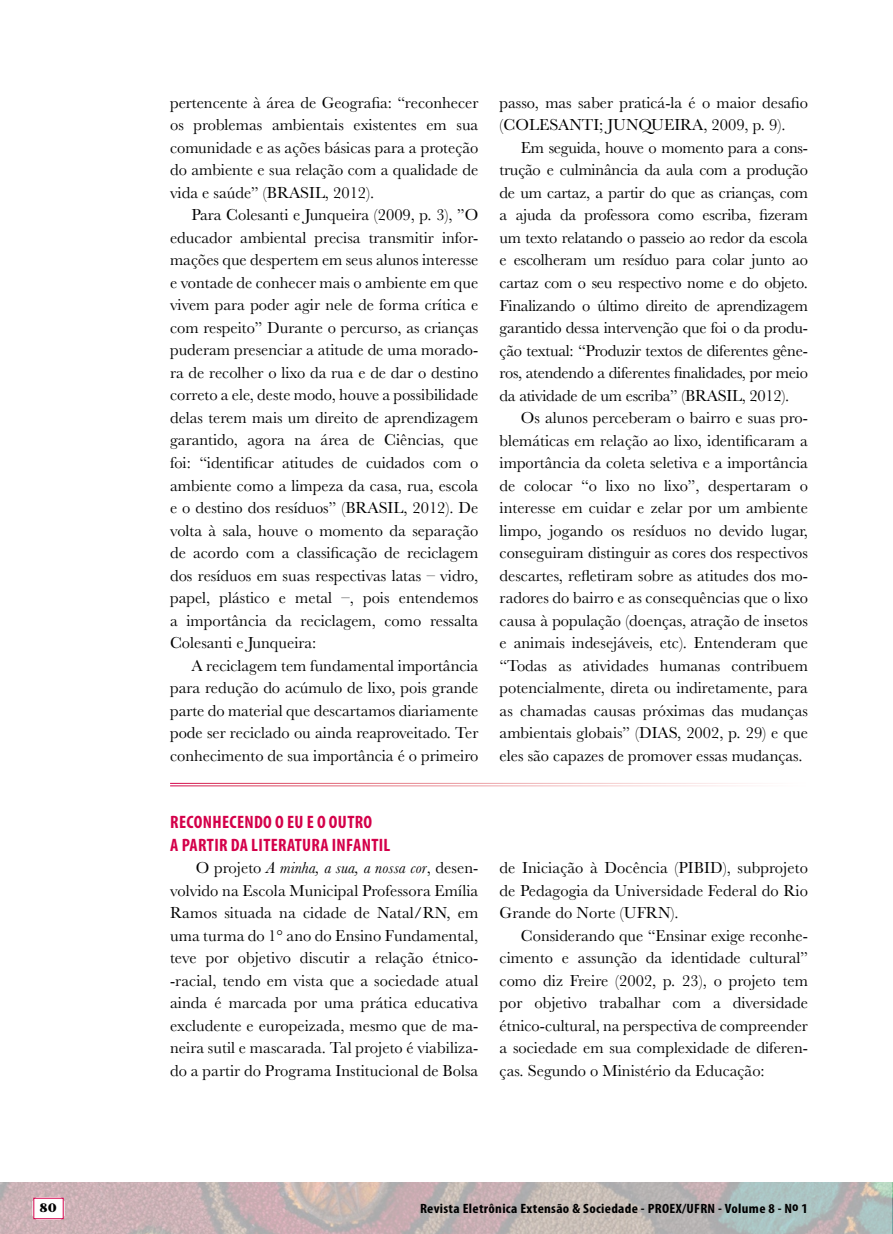
<style>
.page{position:relative;width:893px;height:1234px;background:#fff}
.page>*{position:absolute;margin:0;border:0;box-sizing:border-box;transform-origin:0 0}
.t1{font:700 condensed 18px/22.5px "Myriad Pro";letter-spacing:.02em;color:#d4004a}
.t2{font:16.5px/22.5px "Baskerville";color:#000;text-align:justify}
.t3{font:700 condensed 13.5px "Myriad Pro";letter-spacing:.02em;color:#000;scale:1.1 1}
.t4{font:12px "Escafina Low";color:#000;scale:1.1 1}
.s1{font-style:italic}
</style>
<div class="page">
<img style="left:0;top:1182px;width:893px;height:51px">
<svg style="left:32px;top:1196px;width:33px;height:23px"></svg>
<div style="left:33px;top:1197px;width:31px;height:21px;background:#fff"></div>
<p class="t2" style="left:170px;top:91px;width:310px">pertencente à área de Geografia: “reconhecer os problemas ambientais existentes em sua comunidade e as ações básicas para a proteção do ambiente e sua relação com a qualidade de vida e saúde” (BRASIL, 2012).</p>
<p class="t2" style="left:170px;top:204px;width:310px;text-indent:21px">Para Colesanti e Junqueira (2009, p. 3), ”O educador ambiental precisa transmitir infor&shy;mações que despertem em seus alunos interesse e vontade de conhecer mais o ambiente em que vivem para poder agir nele de forma crítica e com respeito” Durante o percurso, as crianças puderam presenciar a atitude de uma morado&shy;ra de recolher o lixo da rua e de dar o destino correto a ele, deste modo, houve a possibilidade delas terem mais um direito de aprendizagem garantido, agora na área de Ciências, que foi: “identificar atitudes de cuidados com o ambiente como a limpeza da casa, rua, escola e o destino dos resíduos” (BRASIL, 2012). De volta à sala, houve o momento da separação de acordo com a classificação de reciclagem dos resíduos em suas respectivas latas – vidro, papel, plástico e metal –, pois entendemos a importância da reciclagem, como ressalta Colesanti e Junqueira:</p>
<p class="t2" style="left:170px;top:654px;width:310px;text-indent:21px">A reciclagem tem fundamental importância para redução do acúmulo de lixo, pois grande parte do material que descartamos diariamente pode ser reciclado ou ainda reaproveitado. Ter conhecimento de sua importância é o primeiro</p>
<p class="t2" style="left:500px;top:91px;width:310px">passo, mas saber praticá-la é o maior desafio (COLESANTI; JUNQUEIRA, 2009, p. 9).</p>
<p class="t2" style="left:500px;top:136px;width:310px;text-indent:21px">Em seguida, houve o momento para a cons&shy;trução e culminância da aula com a produção de um cartaz, a partir do que as crianças, com a ajuda da professora como escriba, fizeram um texto relatando o passeio ao redor da escola e escolheram um resíduo para colar junto ao cartaz com o seu respectivo nome e do objeto.<br>Finalizando o último direito de aprendizagem garantido dessa intervenção que foi o da produ&shy;ção textual: “Produzir textos de diferentes gêne&shy;ros, atendendo a diferentes finalidades, por meio da atividade de um escriba” (BRASIL, 2012).</p>
<p class="t2" style="left:500px;top:406px;width:310px;text-indent:21px">Os alunos perceberam o bairro e suas pro&shy;blemáticas em relação ao lixo, identificaram a importância da coleta seletiva e a importância de colocar “o lixo no lixo”, despertaram o interesse em cuidar e zelar por um ambiente limpo, jogando os resíduos no devido lugar, conseguiram distinguir as cores dos respectivos descartes, refletiram sobre as atitudes dos mo&shy;radores do bairro e as consequências que o lixo causa à população (doenças, atração de insetos e animais indesejáveis, etc). Entenderam que “Todas as atividades humanas contribuem potencialmente, direta ou indiretamente, para as chamadas causas próximas das mudanças ambientais globais” (DIAS, 2002, p. 29) e que eles são capazes de promover essas mudanças.</p>
<p class="t1" style="left:170px;top:811px;width:222px">RECONHECENDO O EU E O OUTRO<br>A PARTIR DA LITERATURA INFANTIL</p>
<p class="t2" style="left:170px;top:856px;width:310px;text-indent:26px">O projeto <span class="s1">A minha, a sua, a nossa cor</span>, desen&shy;volvido na Escola Municipal Professora Emília Ramos situada na cidade de Natal/RN, em uma turma do 1° ano do Ensino Fundamental, teve por objetivo discutir a relação étnico--racial, tendo em vista que a sociedade atual ainda é marcada por uma prática educativa excludente e europeizada, mesmo que de ma&shy;neira sutil e mascarada. Tal projeto é viabiliza&shy;do a partir do Programa Institucional de Bolsa</p>
<p class="t2" style="left:500px;top:856px;width:310px">de Iniciação à Docência (PIBID), subprojeto de Pedagogia da Universidade Federal do Rio Grande do Norte (UFRN).</p>
<p class="t2" style="left:500px;top:924px;width:310px;text-indent:21px">Considerando que “Ensinar exige reconhe&shy;cimento e assunção da identidade cultural” como diz Freire (2002, p. 23), o projeto tem por objetivo trabalhar com a diversidade étnico-cultural, na perspectiva de compreender a sociedade em sua complexidade de diferen&shy;ças. Segundo o Ministério da Educação:</p>
<p class="t4" style="left:40px;top:1199px;width:17px">80</p>
<p class="t3" style="left:420px;top:1200px;width:354px">Revista Eletrônica Extensão &amp; Sociedade - PROEX/UFRN - Volume 8 - No 1</p>
</div>
